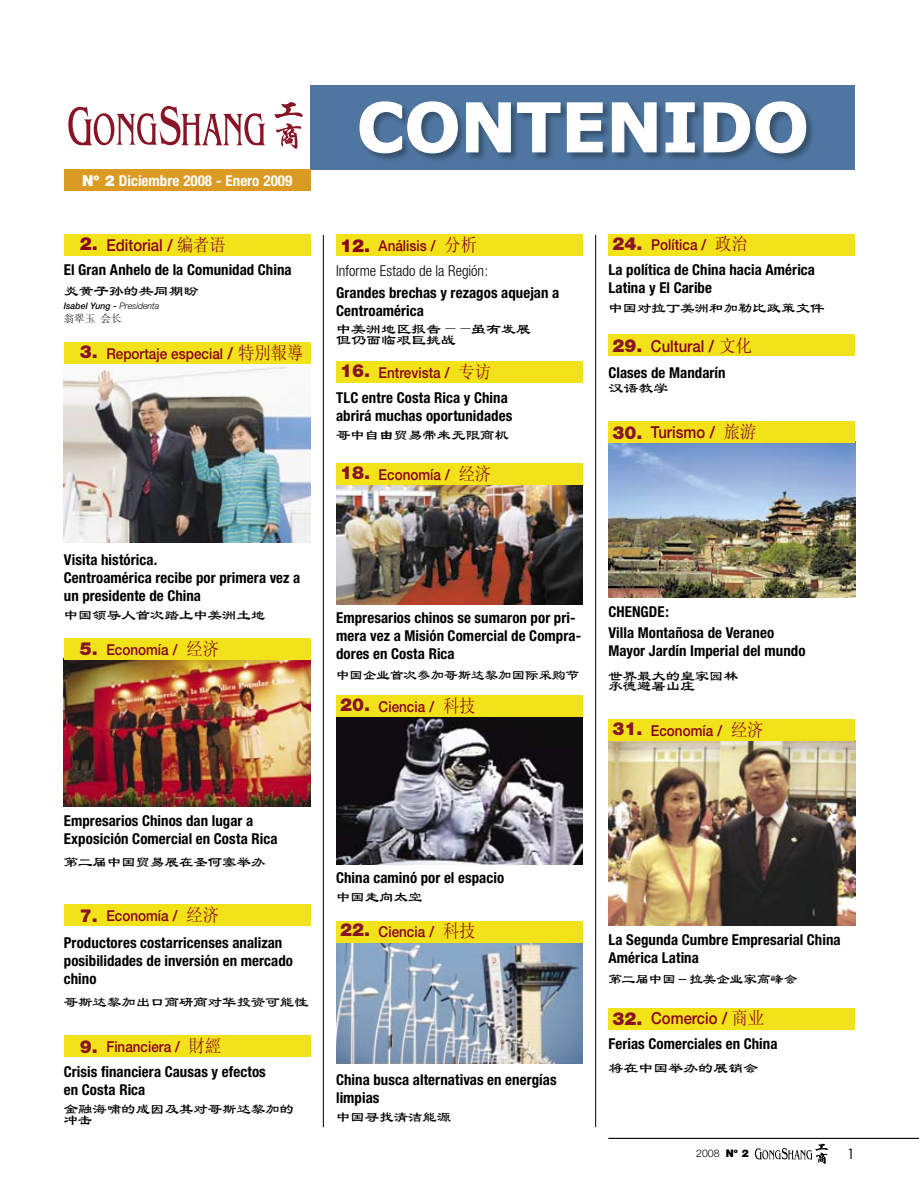
<style>
.page{position:relative;width:919px;height:1191px;background:#fff}
.page>*{position:absolute;margin:0;border:0;box-sizing:border-box;transform-origin:0 0}
.t1{font:500 16.5px "Helvetica Neue";color:#88001b;scale:.9 1}
.t2{font:700 condensed 15px/18px "Helvetica Neue";letter-spacing:.005em;color:#000}
.t3{font:500 15px "Helvetica Neue";color:#88001b;scale:.9 1}
.t4{font:15px/10.8px "Li Su";color:#000;scale:.96 1}
.t5{font:15px/10.8px "Li Su";color:#000}
.t6{font:15px "Li Su";color:#000;scale:.9 1}
.t7{font:700 condensed 15px "Helvetica Neue";color:#fff}
.t8{font:300 condensed 15px "Helvetica Neue";color:#000}
.t9{font:13.5px "Futura";color:#000}
.t10{font:300 10.5px "Helvetica Neue";color:#000}
.t11{font:10.5px "Sim Sun";color:#000}
.t12{font:italic 500 9px "Helvetica Neue";color:#000}
.s1{font-weight:900;font-stretch:normal}
.s2{font-weight:900;font-size:18px}
.s3{font-family:"Sim Sun";font-weight:400;font-size:18px}
.s4{font-weight:300}
.s5{font-weight:900;font-size:18px;color:#881425}
.s6{font-size:16.5px}
.s7{font-weight:900;font-stretch:normal;font-size:18px;color:#881425}
.s8{font-weight:500;font-stretch:normal;color:#88001b}
.s9{font-family:"Sim Sun";font-weight:400;font-stretch:normal;font-size:18px;color:#88001b}
.s10{font-weight:900}
</style>
<div class="page">
<hr style="left:608px;top:1137px;width:310px;height:2px;background:#000">
<svg style="left:754px;top:1143px;width:73px;height:20px"></svg>
<img style="left:608px;top:442px;width:247px;height:156px">
<img style="left:608px;top:741px;width:247px;height:184px">
<img style="left:336px;top:485px;width:247px;height:119px">
<img style="left:336px;top:716px;width:247px;height:148px">
<img style="left:336px;top:942px;width:247px;height:122px">
<img style="left:64px;top:659px;width:246px;height:147px">
<div style="left:310px;top:85px;width:545px;height:85px;background:#4f76a0"></div>
<div style="left:64px;top:234px;width:246px;height:21px;background:#f1e21a"></div>
<svg style="left:274px;top:102px;width:29px;height:47px"></svg>
<svg style="left:68px;top:106px;width:197px;height:39px"></svg>
<div style="left:64px;top:169px;width:246px;height:22px;background:#da9a23"></div>
<div style="left:359px;top:101px;width:456px;height:61px;background:#000;opacity:.3"></div>
<svg style="left:359px;top:101px;width:447px;height:53px"></svg>
<div style="left:608px;top:334px;width:247px;height:22px;background:#f1e21a"></div>
<div style="left:608px;top:1008px;width:247px;height:21px;background:#f1e21a"></div>
<div style="left:64px;top:904px;width:246px;height:21px;background:#f1e21a"></div>
<div style="left:64px;top:638px;width:246px;height:21px;background:#f1e21a"></div>
<div style="left:336px;top:921px;width:247px;height:21px;background:#f1e21a"></div>
<div style="left:336px;top:234px;width:247px;height:21px;background:#f1e21a"></div>
<img style="left:64px;top:366px;width:246px;height:176px">
<div style="left:64px;top:343px;width:246px;height:21px;background:#f1e21a"></div>
<div style="left:608px;top:421px;width:247px;height:21px;background:#f1e21a"></div>
<div style="left:336px;top:695px;width:247px;height:21px;background:#f1e21a"></div>
<div style="left:336px;top:361px;width:247px;height:22px;background:#f1e21a"></div>
<div style="left:336px;top:463px;width:247px;height:22px;background:#f1e21a"></div>
<hr style="left:323px;top:235px;width:1px;height:892px;background:#000">
<hr style="left:595px;top:235px;width:1px;height:892px;background:#000">
<div style="left:608px;top:234px;width:247px;height:21px;background:#f1e21a"></div>
<div style="left:64px;top:1035px;width:246px;height:21px;background:#f1e21a"></div>
<div style="left:608px;top:719px;width:247px;height:22px;background:#f1e21a"></div>
<p class="t7" style="left:82px;top:171px;width:212px"><span class="s1">Nº 2</span> Diciembre 2008 - Enero 2009</p>
<p class="t1" style="left:80px;top:235px;width:164px"><span class="s2">2.</span> Editorial / <span class="s3">编者语</span></p>
<p class="t2" style="left:64px;top:261px;width:229px">El Gran Anhelo de la Comunidad China</p>
<p class="t5" style="left:64px;top:285px;width:136px">炎黄子孙的共同期盼</p>
<p class="t11" style="left:64px;top:313px;width:59px">翁翠玉 会长</p>
<p class="t12" style="left:64px;top:301px;width:97px">Isabel Yung - <span class="s4">Presidenta</span></p>
<p class="t3" style="left:80px;top:344px;width:250px"><span class="s5">3.</span> Reportaje especial <span class="s6">/</span> <span class="s3">特別報導</span></p>
<p class="t2" style="left:64px;top:550px;width:238px">Visita histórica.<br>Centroamérica recibe por primera vez a un presidente de China</p>
<p class="t4" style="left:64px;top:609px;width:211px">中国领导人首次踏上中美洲土地</p>
<p class="t3" style="left:80px;top:640px;width:156px"><span class="s5">5.</span> Economía / <span class="s3">经济</span></p>
<p class="t3" style="left:340px;top:237px;width:153px"><span class="s2">12.</span> Análisis / <span class="s3">分析</span></p>
<p class="t8" style="left:336px;top:262px;width:154px">Informe Estado de la Región:</p>
<p class="t2" style="left:336px;top:283px;width:225px">Grandes brechas y rezagos aquejan a<br>Centroamérica</p>
<p class="t5" style="left:336px;top:324px;width:197px">中美洲地区报告——虽有发展但仍面临艰巨挑战</p>
<p class="t3" style="left:340px;top:364px;width:169px"><span class="s5">16.</span> Entrevista / <span class="s3">专访</span></p>
<p class="t2" style="left:336px;top:388px;width:178px">TLC entre Costa Rica y China abrirá muchas oportunidades</p>
<p class="t4" style="left:336px;top:430px;width:181px">哥中自由贸易带来无限商机</p>
<p class="t3" style="left:340px;top:466px;width:169px"><span class="s5">18.</span> Economía / <span class="s3">经济</span></p>
<p class="t3" style="left:612px;top:236px;width:152px"><span class="s5">24.</span> Política / <span class="s3">政治</span></p>
<p class="t2" style="left:608px;top:261px;width:208px">La política de China hacia América<br>Latina y El Caribe</p>
<p class="t4" style="left:608px;top:302px;width:226px">中国对拉丁美洲和加勒比政策文件</p>
<p class="t1" style="left:612px;top:337px;width:157px"><span class="s5">29.</span> Cultural / <span class="s3">文化</span></p>
<p class="t2" style="left:608px;top:363px;width:119px">Clases de Mandarín</p>
<p class="t5" style="left:608px;top:383px;width:61px">汉语教学</p>
<p class="t1" style="left:612px;top:422px;width:161px"><span class="s5">30.</span> Turismo / <span class="s3">旅游</span></p>
<p class="t2" style="left:336px;top:608px;width:246px">Empresarios chinos se sumaron por pri&shy;mera vez a Misión Comercial de Compra&shy;dores en Costa Rica</p>
<p class="t6" style="left:336px;top:666px;width:272px">中国企业首次参加哥斯达黎加国际采购节</p>
<p class="t3" style="left:340px;top:697px;width:152px"><span class="s5">20.</span> Ciencia / <span class="s3">科技</span></p>
<p class="t2" style="left:608px;top:602px;width:26px">Chengde</p>
<p class="t2" style="left:665px;top:602px;width:5px">:</p>
<p class="t2" style="left:608px;top:624px;width:198px">Villa Montañosa de Veraneo<br>Mayor Jardín Imperial del mundo</p>
<p class="t4" style="left:608px;top:670px;width:136px">世界最大的皇家园林承德避暑山庄</p>
<p class="t3" style="left:612px;top:722px;width:169px"><span class="s5">31.</span> Economía / <span class="s3">经济</span></p>
<p class="t2" style="left:64px;top:811px;width:215px">Empresarios Chinos dan lugar a<br>Exposición Comercial en Costa Rica</p>
<p class="t4" style="left:64px;top:857px;width:211px">第二届中国贸易展在圣何塞举办</p>
<p class="t2" style="left:64px;top:901px;width:220px;line-height:27.5px;text-indent:16px"><span class="s7">7.</span> <span class="s8">Economía /</span> <span class="s9">经济<br></span>Productores costarricenses analizan</p>
<p class="t2" style="left:64px;top:952px;width:231px">posibilidades de inversión en mercado chino</p>
<p class="t4" style="left:64px;top:997px;width:257px">哥斯达黎加出口商研商对华投资可能性</p>
<p class="t3" style="left:80px;top:1037px;width:159px"><span class="s5">9.</span> Financiera / <span class="s3">財經</span></p>
<p class="t2" style="left:64px;top:1062px;width:203px">Crisis financiera Causas y efectos en Costa Rica</p>
<p class="t4" style="left:64px;top:1103px;width:241px">金融海啸的成因及其对哥斯达黎加的冲击</p>
<p class="t2" style="left:336px;top:868px;width:169px">China caminó por el espacio</p>
<p class="t4" style="left:336px;top:892px;width:92px">中国走向太空</p>
<p class="t3" style="left:340px;top:922px;width:152px"><span class="s5">22.</span> Ciencia / <span class="s3">科技</span></p>
<p class="t2" style="left:336px;top:1070px;width:222px">China busca alternativas en energías limpias</p>
<p class="t4" style="left:336px;top:1111px;width:122px">中国寻找清洁能源</p>
<p class="t2" style="left:608px;top:930px;width:234px">La Segunda Cumbre Empresarial China<br>América Latina</p>
<p class="t6" style="left:608px;top:971px;width:211px">第二届中国－拉美企业家高峰会</p>
<p class="t1" style="left:612px;top:1008px;width:170px"><span class="s5">32.</span> Comercio / <span class="s3">商业</span></p>
<p class="t2" style="left:608px;top:1034px;width:170px">Ferias Comerciales en China</p>
<p class="t5" style="left:608px;top:1062px;width:151px">将在中国举办的展销会</p>
<p class="t10" style="left:696px;top:1146px;width:54px">2008 <span class="s10">Nº 2</span></p>
<p class="t9" style="left:846px;top:1144px;width:10px">1</p>
</div>
